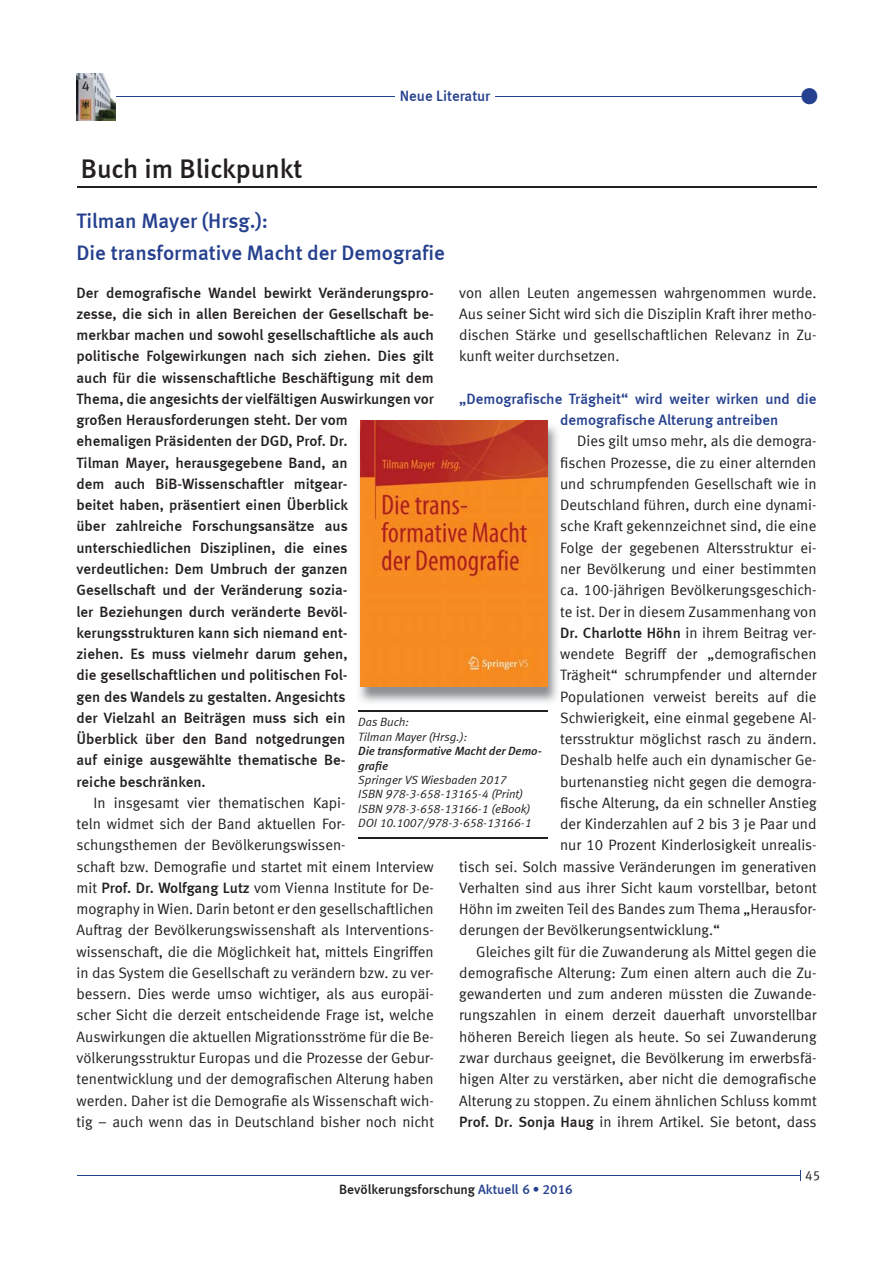
<style>
.page{position:relative;width:893px;height:1263px;background:#fff}
.page>*{position:absolute;margin:0;border:0;box-sizing:border-box;transform-origin:0 0}
.t1{font:45px "Meta Medium LF";color:#25408e}
.t2{font:27px "Meta Medium LF";color:#231f20}
.t3{font:21px/31.5px "Meta Medium LF";color:#25408e}
.t4{font:15px/21.3px "Meta Normal LF";color:#231f20}
.t5{font:15px/21.3px "Meta Medium LF";color:#231f20}
.t6{font:15px/21.3px "Meta Medium LF";color:#25408e}
.t7{font:13.5px "Meta Medium LF";color:#231f20}
.t8{font:13.5px "Meta Normal LF";color:#231f20}
.t9{font:italic 12px/14.4px "Meta Normal LF";color:#231f20}
.t10{font:italic 12px/14.4px "Meta Medium LF";color:#231f20}
.s1{font-family:"Meta Medium LF"}
.s2{color:#25408e}
</style>
<div class="page">
<hr style="left:78px;top:1175px;width:722px;height:1px;background:#25408e">
<hr style="left:77px;top:96px;width:739px;height:1px;background:#25408e">
<div style="left:395px;top:83px;width:100px;height:21px;background:#fff"></div>
<img style="left:77px;top:73px;width:38px;height:48px">
<hr style="left:77px;top:187px;width:739px;height:1px;background:#231f20">
<img style="left:359px;top:423px;width:199px;height:280px">
<img style="left:360px;top:421px;width:187px;height:265px">
<hr style="left:358px;top:710px;width:189px;height:2px;background:#231f20">
<hr style="left:358px;top:837px;width:189px;height:2px;background:#231f20">
<p class="t6" style="left:400px;top:85px;width:92px">Neue Literatur</p>
<h1 class="t1" style="left:798px;top:70px;width:24px">•</h1>
<h2 class="t2" style="left:81px;top:153px;width:223px">Buch im Blickpunkt</h2>
<h3 class="t3" style="left:77px;top:205px;width:370px">Tilman Mayer (Hrsg.):<br>Die transformative Macht der Demografie</h3>
<p class="t5" style="left:77px;top:282px;width:359px">Der demografische Wandel bewirkt Veränderungspro&shy;zesse, die sich in allen Bereichen der Gesellschaft be&shy;merkbar machen und sowohl gesellschaftliche als auch politische Folgewirkungen nach sich ziehen. Dies gilt auch für die wissenschaftliche Beschäftigung mit dem Thema, die angesichts der vielfältigen Auswirkungen vor großen Herausforderungen steht. Der vom<br>ehemaligen Präsidenten der DGD, Prof. Dr.<br>Tilman Mayer, herausgegebene Band, an<br>dem auch BiB-Wissenschaftler mitgear-<br>beitet haben, präsentiert einen Überblick<br>über zahlreiche Forschungsansätze aus unterschiedlichen Disziplinen, die eines verdeutlichen: Dem Umbruch der ganzen<br>Gesellschaft und der Veränderung sozia-<br>ler Beziehungen durch veränderte Bevöl&shy;kerungsstrukturen kann sich niemand ent-<br>ziehen. Es muss vielmehr darum gehen,<br>die gesellschaftlichen und politischen Fol-<br>gen des Wandels zu gestalten. Angesichts<br>der Vielzahl an Beiträgen muss sich ein<br>Überblick über den Band notgedrungen<br>auf einige ausgewählte thematische Be-<br>reiche beschränken.</p>
<p class="t4" style="left:77px;top:792px;width:359px;text-indent:17px">In insgesamt vier thematischen Kapi-<br>teln widmet sich der Band aktuellen For&shy;schungsthemen der Bevölkerungswissen-<br>schaft bzw. Demografie und startet mit einem Interview mit <span class="s1">Prof. Dr. Wolfgang Lutz</span> vom Vienna Institute for De&shy;mography in Wien. Darin betont er den gesellschaftlichen Auftrag der Bevölkerungswissenshaft als Interventions&shy;wissenschaft, die die Möglichkeit hat, mittels Eingriffen in das System die Gesellschaft zu verändern bzw. zu ver&shy;bessern. Dies werde umso wichtiger, als aus europäi&shy;scher Sicht die derzeit entscheidende Frage ist, welche Auswirkungen die aktuellen Migrationsströme für die Be&shy;völkerungsstruktur Europas und die Prozesse der Gebur&shy;tenentwicklung und der demografischen Alterung haben werden. Daher ist die Demografie als Wissenschaft wich&shy;tig – auch wenn das in Deutschland bisher noch nicht</p>
<p class="t4" style="left:459px;top:282px;width:359px;text-align:justify">von allen Leuten angemessen wahrgenommen wurde.<br>Aus seiner Sicht wird sich die Disziplin Kraft ihrer metho&shy;dischen Stärke und gesellschaftlichen Relevanz in Zu&shy;kunft weiter durchsetzen.</p>
<p class="t6" style="left:560px;top:388px;width:258px;text-indent:-101px">„Demografische Trägheit“ wird weiter wirken und die demografische Alterung antreiben</p>
<p class="t4" style="left:577px;top:431px;width:241px">Dies gilt umso mehr, als die demogra-</p>
<p class="t4" style="left:560px;top:452px;width:258px">fischen Prozesse, die zu einer alternden</p>
<p class="t4" style="left:560px;top:473px;width:258px">und schrumpfenden Gesellschaft wie in</p>
<p class="t4" style="left:560px;top:494px;width:258px">Deutschland führen, durch eine dynami-</p>
<p class="t4" style="left:560px;top:516px;width:258px">sche Kraft gekennzeichnet sind, die eine</p>
<p class="t4" style="left:560px;top:537px;width:258px">Folge der gegebenen Altersstruktur ei-</p>
<p class="t4" style="left:560px;top:558px;width:258px">ner Bevölkerung und einer bestimmten</p>
<p class="t4" style="left:560px;top:579px;width:258px">ca. 100-jährigen Bevölkerungsgeschich-</p>
<p class="t4" style="left:560px;top:601px;width:258px">te ist. Der in diesem Zusammenhang von</p>
<p class="t4" style="left:560px;top:622px;width:258px"><span class="s1">Dr. Charlotte Höhn</span> in ihrem Beitrag ver-</p>
<p class="t4" style="left:560px;top:643px;width:258px">wendete Begriff der „demografischen</p>
<p class="t4" style="left:560px;top:664px;width:258px">Trägheit“ schrumpfender und alternder</p>
<p class="t4" style="left:560px;top:686px;width:258px">Populationen verweist bereits auf die</p>
<p class="t4" style="left:560px;top:707px;width:258px">Schwierigkeit, eine einmal gegebene Al-</p>
<p class="t4" style="left:560px;top:728px;width:258px">tersstruktur möglichst rasch zu ändern.</p>
<p class="t4" style="left:560px;top:749px;width:258px">Deshalb helfe auch ein dynamischer Ge-</p>
<p class="t4" style="left:560px;top:771px;width:258px">burtenanstieg nicht gegen die demogra-</p>
<p class="t4" style="left:560px;top:792px;width:258px">fische Alterung, da ein schneller Anstieg</p>
<p class="t4" style="left:560px;top:813px;width:258px">der Kinderzahlen auf 2 bis 3 je Paar und</p>
<p class="t4" style="left:560px;top:835px;width:258px">nur 10 Prozent Kinderlosigkeit unrealis-</p>
<p class="t4" style="left:459px;top:856px;width:359px">tisch sei. Solch massive Veränderungen im generativen</p>
<p class="t4" style="left:459px;top:877px;width:359px">Verhalten sind aus ihrer Sicht kaum vorstellbar, betont</p>
<p class="t4" style="left:459px;top:898px;width:359px">Höhn im zweiten Teil des Bandes zum Thema „Herausfor-</p>
<p class="t4" style="left:459px;top:920px;width:262px">derungen der Bevölkerungsentwicklung.“</p>
<p class="t4" style="left:476px;top:941px;width:342px">Gleiches gilt für die Zuwanderung als Mittel gegen die</p>
<p class="t4" style="left:459px;top:962px;width:359px">demografische Alterung: Zum einen altern auch die Zu-</p>
<p class="t4" style="left:459px;top:983px;width:359px">gewanderten und zum anderen müssten die Zuwande-</p>
<p class="t4" style="left:459px;top:1005px;width:359px">rungszahlen in einem derzeit dauerhaft unvorstellbar</p>
<p class="t4" style="left:459px;top:1026px;width:359px">höheren Bereich liegen als heute. So sei Zuwanderung</p>
<p class="t4" style="left:459px;top:1047px;width:359px">zwar durchaus geeignet, die Bevölkerung im erwerbsfä-</p>
<p class="t4" style="left:459px;top:1068px;width:359px">higen Alter zu verstärken, aber nicht die demografische</p>
<p class="t4" style="left:459px;top:1090px;width:359px">Alterung zu stoppen. Zu einem ähnlichen Schluss kommt</p>
<p class="t4" style="left:459px;top:1111px;width:359px"><span class="s1">Prof. Dr. Sonja Haug</span> in ihrem Artikel. Sie betont, dass</p>
<p class="t9" style="left:358px;top:715px;width:111px">Das Buch:<br>Tilman Mayer (Hrsg.):</p>
<p class="t10" style="left:358px;top:744px;width:185px">Die transformative Macht der Demo&shy;grafie</p>
<p class="t9" style="left:358px;top:773px;width:175px">Springer VS Wiesbaden 2017<br>ISBN 978-3-658-13165-4 (Print)<br>ISBN 978-3-658-13166-1 (eBook)<br>DOI 10.1007/978-3-658-13166-1</p>
<p class="t7" style="left:339px;top:1181px;width:235px">Bevölkerungsforschung <span class="s2">Aktuell 6 • 2016</span></p>
<p class="t8" style="left:805px;top:1168px;width:17px">45</p>
</div>
